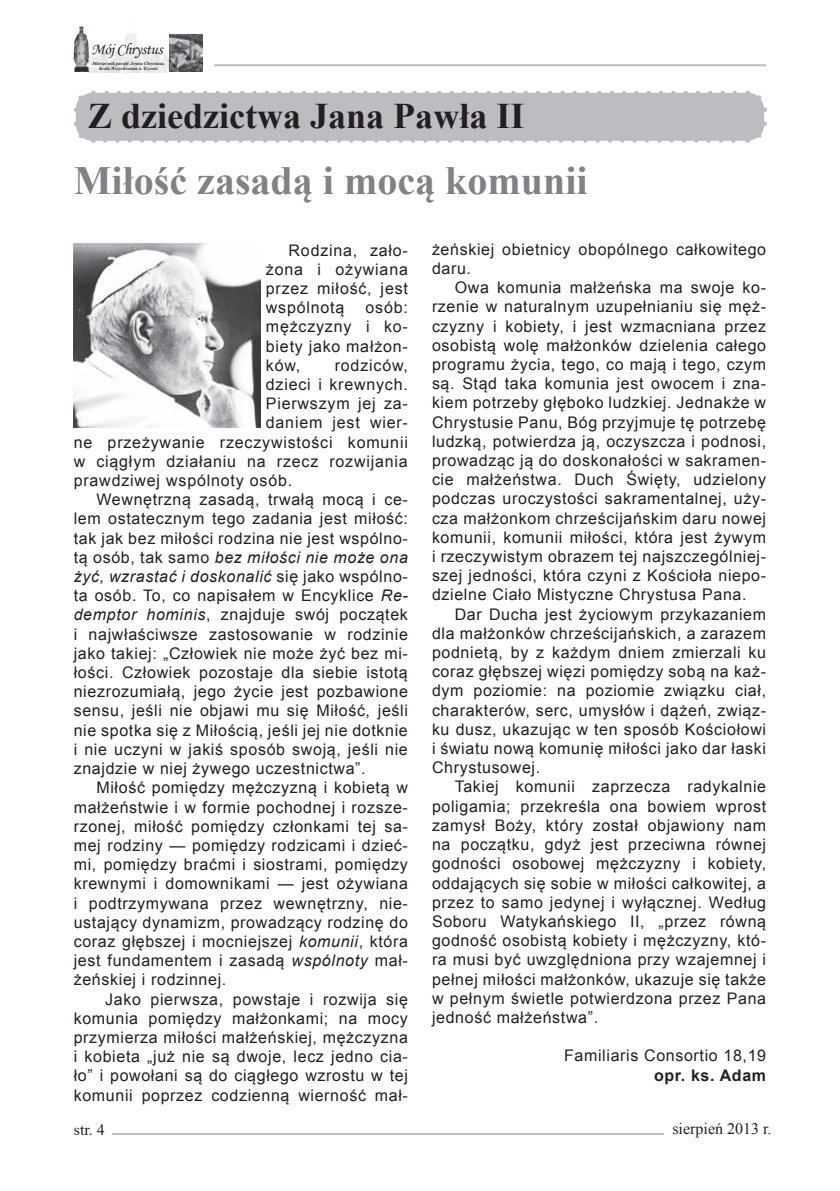
<style>
.page{position:relative;width:840px;height:1191px;background:#fff}
.page>*{position:absolute;margin:0;border:0;box-sizing:border-box;transform-origin:0 0}
.t1{font:700 40px "Times New Roman";color:#808285}
.t2{font:700 36px "Times New Roman";color:#231f20}
.t3{font:16px/19.2px "Arial";letter-spacing:.04em;color:#231f20;text-align:justify}
.t4{font:italic 16px "Arial";letter-spacing:.04em;color:#231f20}
.t5{font:16px "Times New Roman";color:#231f20}
.t6{font:16px "Monotype Corsiva";letter-spacing:-.03em;color:#231f20}
.t7{font:700 16px "Arial";letter-spacing:.04em;color:#231f20}
.t8{font:16px "Times New Roman PL";color:#231f20}
.t9{font:italic 700 4.6px/5.6px "Times New Roman";color:#231f20;text-align:center}
.s1{font-style:normal}
.s2{font-style:italic}
</style>
<div class="page">
<hr style="left:214px;top:64px;width:551px;height:2px;background:#bcbdc0">
<img style="left:88px;top:54px;width:81px;height:19px">
<img style="left:73px;top:26px;width:18px;height:45px">
<img style="left:169px;top:34px;width:33px;height:37px">
<svg style="left:91px;top:33px;width:74px;height:27px"></svg>
<hr style="left:112px;top:1133px;width:551px;height:2px;background:#bcbdc0">
<svg style="left:746px;top:90px;width:21px;height:53px"></svg>
<svg style="left:73px;top:91px;width:667px;height:52px;background:#c0c1c3"></svg>
<img style="left:74px;top:244px;width:186px;height:184px">
<p class="t6" style="left:91px;top:39px;width:72px">Mój Chrystus</p>
<p class="t9" style="left:92px;top:60px;width:74px">Miesięcznik parafii Jezusa Chrystusa,<br>Króla Wszechświata w Tczewie</p>
<h2 class="t2" style="left:88px;top:91px;width:437px">Z dziedzictwa Jana Pawła II</h2>
<h1 class="t1" style="left:74px;top:153px;width:515px">Miłość zasadą i mocą komunii</h1>
<p class="t3" style="left:432px;top:240px;width:335px">żeńskiej obietnicy obopólnego całkowitego daru.</p>
<p class="t3" style="left:432px;top:278px;width:335px;text-indent:23px">Owa komunia małżeńska ma swoje ko&shy;rzenie w naturalnym uzupełnianiu się męż&shy;czyzny i kobiety, i jest wzmacniana przez osobistą wolę małżonków dzielenia całego programu życia, tego, co mają i tego, czym są. Stąd taka komunia jest owocem i zna&shy;kiem potrzeby głęboko ludzkiej. Jednakże w Chrystusie Panu, Bóg przyjmuje tę potrzebę ludzką, potwierdza ją, oczyszcza i podnosi, prowadząc ją do doskonałości w sakramen&shy;cie małżeństwa. Duch Święty, udzielony podczas uroczystości sakramentalnej, uży&shy;cza małżonkom chrześcijańskim daru nowej komunii, komunii miłości, która jest żywym i rzeczywistym obrazem tej najszczególniej&shy;szej jedności, która czyni z Kościoła niepo&shy;dzielne Ciało Mistyczne Chrystusa Pana.</p>
<p class="t3" style="left:432px;top:604px;width:335px;text-indent:23px">Dar Ducha jest życiowym przykazaniem dla małżonków chrześcijańskich, a zarazem podnietą, by z każdym dniem zmierzali ku coraz głębszej więzi pomiędzy sobą na każ&shy;dym poziomie: na poziomie związku ciał, charakterów, serc, umysłów i dążeń, związ&shy;ku dusz, ukazując w ten sposób Kościołowi i światu nową komunię miłości jako dar łaski Chrystusowej.</p>
<p class="t3" style="left:432px;top:777px;width:335px;text-indent:23px">Takiej komunii zaprzecza radykalnie poligamia; przekreśla ona bowiem wprost zamysł Boży, który został objawiony nam na początku, gdyż jest przeciwna równej godności osobowej mężczyzny i kobiety, oddających się sobie w miłości całkowitej, a przez to samo jedynej i wyłącznej. Według Soboru Watykańskiego II, „przez równą godność osobistą kobiety i mężczyzny, któ&shy;ra musi być uwzględniona przy wzajemnej i pełnej miłości małżonków, ukazuje się także w pełnym świetle potwierdzona przez Pana jedność małżeństwa”.</p>
<p class="t3" style="left:563px;top:1046px;width:203px">Familiaris Consortio 18,19</p>
<p class="t7" style="left:653px;top:1064px;width:114px">opr. ks. Adam</p>
<p class="t3" style="left:266px;top:240px;width:143px;text-indent:23px">Rodzina, zało&shy;żona i ożywiana przez miłość, jest wspólnotą</p>
<p class="t3" style="left:266px;top:298px;width:143px;text-indent:100px">osób: mężczyzny i ko&shy;biety jako małżon&shy;ków,</p>
<p class="t3" style="left:334px;top:356px;width:75px">rodziców,</p>
<p class="t3" style="left:266px;top:375px;width:143px">dzieci i krewnych.</p>
<p class="t3" style="left:266px;top:394px;width:143px">Pierwszym jej za-</p>
<p class="t3" style="left:266px;top:413px;width:143px">daniem jest wier-</p>
<p class="t3" style="left:74px;top:432px;width:335px">ne przeżywanie rzeczywistości komunii</p>
<p class="t3" style="left:74px;top:452px;width:335px">w ciągłym działaniu na rzecz rozwijania</p>
<p class="t3" style="left:74px;top:471px;width:220px">prawdziwej wspólnoty osób.</p>
<p class="t3" style="left:96px;top:490px;width:313px">Wewnętrzną zasadą, trwałą mocą i ce-</p>
<p class="t3" style="left:74px;top:509px;width:335px">lem ostatecznym tego zadania jest miłość:</p>
<p class="t3" style="left:74px;top:528px;width:335px">tak jak bez miłości rodzina nie jest wspólno-</p>
<p class="t4" style="left:74px;top:547px;width:335px"><span class="s1">tą osób, tak samo</span> bez miłości nie może ona</p>
<p class="t4" style="left:74px;top:566px;width:335px">żyć, wzrastać i doskonalić <span class="s1">się jako wspólno-</span></p>
<p class="t3" style="left:74px;top:586px;width:335px">ta osób. To, co napisałem w Encyklice <span class="s2">Re-</span></p>
<p class="t3" style="left:74px;top:605px;width:335px"><span class="s2">demptor hominis</span>, znajduje swój początek</p>
<p class="t3" style="left:74px;top:624px;width:335px">i najwłaściwsze zastosowanie w rodzinie</p>
<p class="t3" style="left:74px;top:644px;width:335px">jako takiej: „Człowiek nie może żyć bez mi-</p>
<p class="t3" style="left:74px;top:663px;width:335px">łości. Człowiek pozostaje dla siebie istotą</p>
<p class="t3" style="left:74px;top:682px;width:335px">niezrozumiałą, jego życie jest pozbawione</p>
<p class="t3" style="left:74px;top:701px;width:335px">sensu, jeśli nie objawi mu się Miłość, jeśli</p>
<p class="t3" style="left:74px;top:720px;width:335px">nie spotka się z Miłością, jeśli jej nie dotknie</p>
<p class="t3" style="left:74px;top:740px;width:335px">i nie uczyni w jakiś sposób swoją, jeśli nie</p>
<p class="t3" style="left:74px;top:759px;width:293px">znajdzie w niej żywego uczestnictwa”.</p>
<p class="t3" style="left:96px;top:778px;width:313px">Miłość pomiędzy mężczyzną i kobietą w</p>
<p class="t3" style="left:74px;top:797px;width:335px">małżeństwie i w formie pochodnej i rozsze-</p>
<p class="t3" style="left:74px;top:816px;width:335px">rzonej, miłość pomiędzy członkami tej sa-</p>
<p class="t3" style="left:74px;top:836px;width:335px">mej rodziny — pomiędzy rodzicami i dzieć-</p>
<p class="t3" style="left:74px;top:855px;width:335px">mi, pomiędzy braćmi i siostrami, pomiędzy</p>
<p class="t3" style="left:74px;top:874px;width:335px">krewnymi i domownikami — jest ożywiana</p>
<p class="t3" style="left:74px;top:893px;width:335px">i podtrzymywana przez wewnętrzny, nie-</p>
<p class="t3" style="left:74px;top:912px;width:335px">ustający dynamizm, prowadzący rodzinę do</p>
<p class="t3" style="left:74px;top:932px;width:335px">coraz głębszej i mocniejszej <span class="s2">komunii</span>, która</p>
<p class="t3" style="left:74px;top:951px;width:335px">jest fundamentem i zasadą <span class="s2">wspólnoty</span> mał-</p>
<p class="t3" style="left:74px;top:970px;width:154px">żeńskiej i rodzinnej.</p>
<p class="t3" style="left:105px;top:989px;width:304px">Jako pierwsza, powstaje i rozwija się</p>
<p class="t3" style="left:74px;top:1008px;width:335px">komunia pomiędzy małżonkami; na mocy</p>
<p class="t3" style="left:74px;top:1028px;width:335px">przymierza miłości małżeńskiej, mężczyzna</p>
<p class="t3" style="left:74px;top:1047px;width:335px">i kobieta „już nie są dwoje, lecz jedno cia-</p>
<p class="t3" style="left:74px;top:1066px;width:335px">ło” i powołani są do ciągłego wzrostu w tej</p>
<p class="t3" style="left:74px;top:1085px;width:335px">komunii poprzez codzienną wierność mał-</p>
<p class="t8" style="left:74px;top:1120px;width:33px">str. 4</p>
<p class="t5" style="left:672px;top:1118px;width:101px">sierpień 2013 r.</p>
</div>
